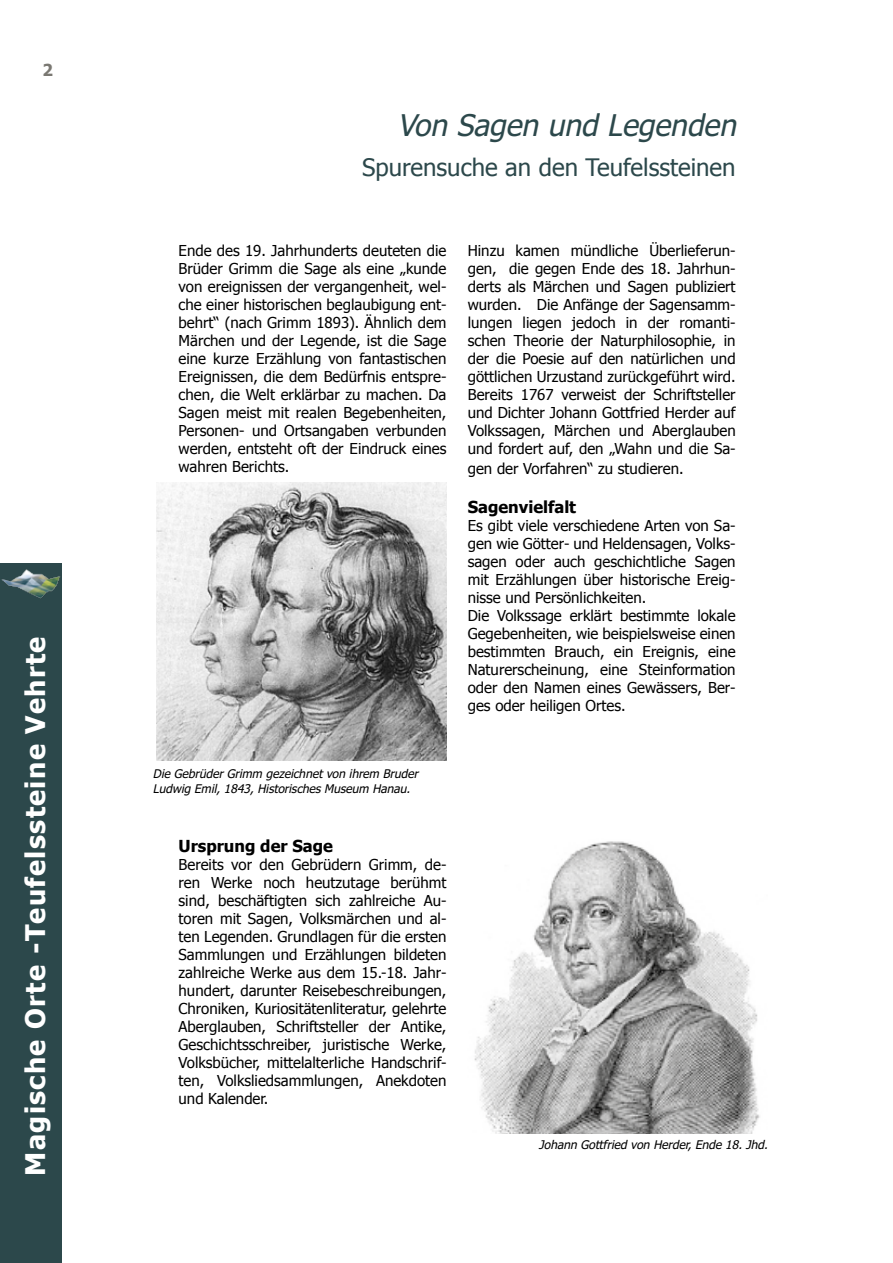
<style>
.page{position:relative;width:893px;height:1263px;background:#fff}
.page>*{position:absolute;margin:0;border:0;box-sizing:border-box;transform-origin:0 0}
.t1{font:italic 30px "Tahoma Faux";color:#2c484b}
.t2{font:700 27px "Tahoma";letter-spacing:.05em;color:#fff}
.t3{font:24px "Tahoma";color:#2c484b}
.t4{font:700 16.5px "Tahoma";color:#000}
.t5{font:700 16.5px "Tahoma";color:#7a7872}
.t6{font:15px/18px "Tahoma";color:#000;text-align:justify}
.t7{font:italic 12px/14.4px "Tahoma Faux";color:#000}
</style>
<div class="page">
<div style="left:0;top:563px;width:62px;height:700px;background:#2c484b"></div>
<img style="left:1px;top:569px;width:60px;height:30px">
<img style="left:156px;top:483px;width:290px;height:277px">
<img style="left:474px;top:841px;width:286px;height:292px">
<p class="t5" style="left:43px;top:59px;width:12px">2</p>
<h2 class="t2" style="left:16px;top:1176px;width:541px;rotate:-90deg">Magische Orte -Teufelssteine Vehrte</h2>
<h1 class="t1" style="left:397px;top:105px;width:340px">Von Sagen und Legenden</h1>
<h3 class="t3" style="left:362px;top:151px;width:375px">Spurensuche an den Teufelssteinen</h3>
<p class="t6" style="left:179px;top:241px;width:269px">Ende des 19. Jahrhunderts deuteten die Brüder Grimm die Sage als eine „kunde von ereignissen der vergangenheit, wel&shy;che einer historischen beglaubigung ent&shy;behrt“ (nach Grimm 1893). Ähnlich dem Märchen und der Legende, ist die Sage eine kurze Erzählung von fantastischen Ereignissen, die dem Bedürfnis entspre&shy;chen, die Welt erklärbar zu machen. Da Sagen meist mit realen Begebenheiten, Personen- und Ortsangaben verbunden werden, entsteht oft der Eindruck eines wahren Berichts.</p>
<p class="t6" style="left:468px;top:241px;width:269px">Hinzu kamen mündliche Überlieferun&shy;gen, die gegen Ende des 18. Jahrhun&shy;derts als Märchen und Sagen publiziert wurden. Die Anfänge der Sagensamm&shy;lungen liegen jedoch in der romanti&shy;schen Theorie der Naturphilosophie, in der die Poesie auf den natürlichen und göttlichen Urzustand zurückgeführt wird.<br>Bereits 1767 verweist der Schriftsteller und Dichter Johann Gottfried Herder auf Volkssagen, Märchen und Aberglauben und fordert auf, den „Wahn und die Sa-</p>
<p class="t6" style="left:468px;top:459px;width:217px">gen der Vorfahren“ zu studieren.</p>
<p class="t4" style="left:468px;top:496px;width:110px">Sagenvielfalt</p>
<p class="t6" style="left:468px;top:516px;width:269px;text-align:left">Es gibt viele verschiedene Arten von Sa&shy;gen wie Götter- und Heldensagen, Volks&shy;sagen oder auch geschichtliche Sagen mit Erzählungen über historische Ereig&shy;nisse und Persönlichkeiten.<br>Die Volkssage erklärt bestimmte lokale Gegebenheiten, wie beispielsweise einen bestimmten Brauch, ein Ereignis, eine Naturerscheinung, eine Steinformation oder den Namen eines Gewässers, Ber&shy;ges oder heiligen Ortes.</p>
<p class="t7" style="left:153px;top:766px;width:267px">Die Gebrüder Grimm gezeichnet von ihrem Bruder<br>Ludwig Emil, 1843, Historisches Museum Hanau.</p>
<p class="t4" style="left:179px;top:834px;width:156px">Ursprung der Sage</p>
<p class="t6" style="left:179px;top:855px;width:269px">Bereits vor den Gebrüdern Grimm, de&shy;ren Werke noch heutzutage berühmt sind, beschäftigten sich zahlreiche Au&shy;toren mit Sagen, Volksmärchen und al&shy;ten Legenden. Grundlagen für die ersten Sammlungen und Erzählungen bildeten zahlreiche Werke aus dem 15.-18. Jahr&shy;hundert, darunter Reisebeschreibungen, Chroniken, Kuriositätenliteratur, gelehrte Aberglauben, Schriftsteller der Antike, Geschichtsschreiber, juristische Werke, Volksbücher, mittelalterliche Handschrif&shy;ten, Volksliedsammlungen, Anekdoten und Kalender.</p>
<p class="t7" style="left:539px;top:1137px;width:230px">Johann Gottfried von Herder, Ende 18. Jhd.</p>
</div>
